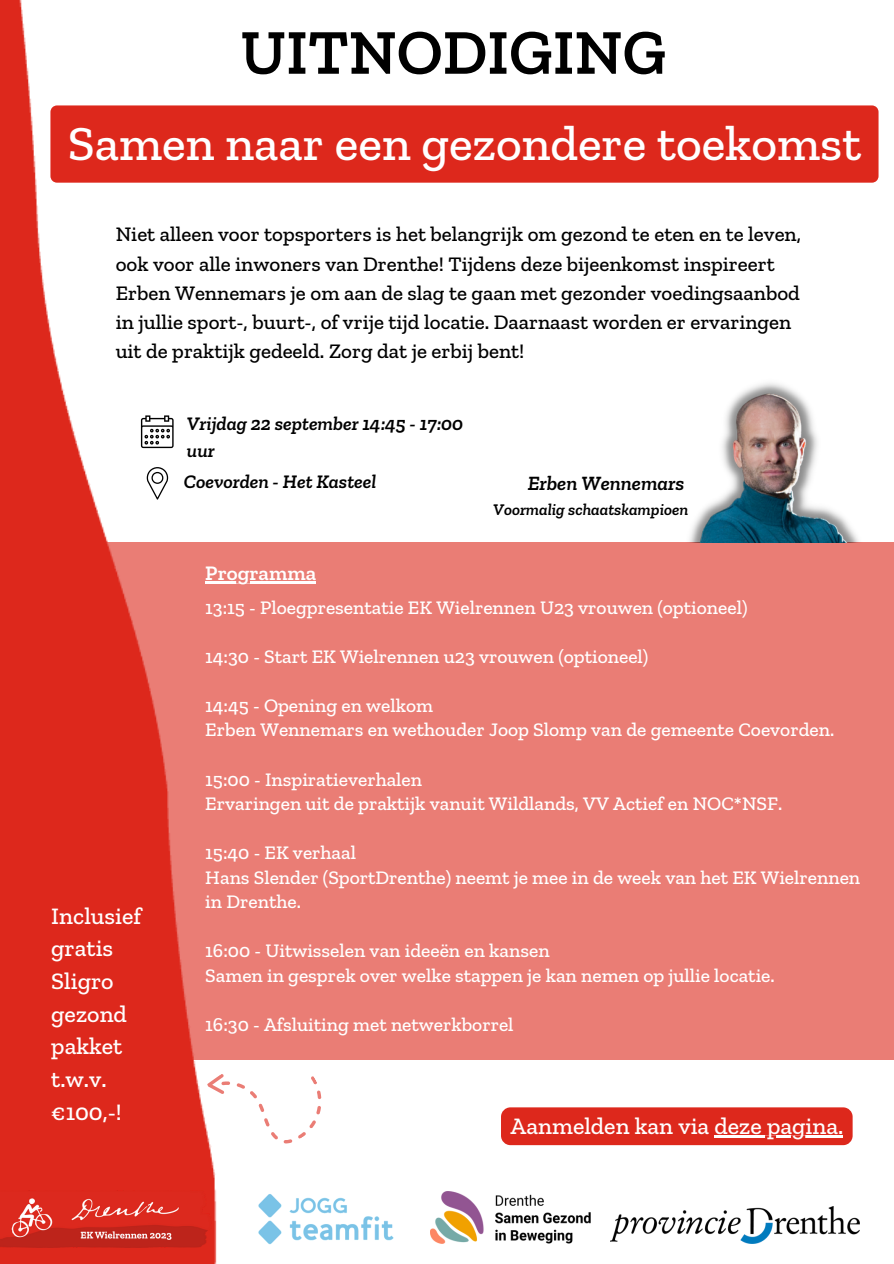
<style>
.page{position:relative;width:894px;height:1264px;background:#fff}
.page>*{position:absolute;margin:0;border:0;box-sizing:border-box;transform-origin:0 0}
.t1{font:600 63.75px "Zilla Slab";color:#000}
.t2{font:500 49.65px "Zilla Slab";color:#fff}
.t3{font:500 24px/32.7px "Zilla Slab";color:#fff}
.t4{font:500 21px/29.2px "Zilla Slab";color:#000}
.t5{font:600 21px "Zilla Slab";color:#fff}
.t6{font:italic 600 20.7px "Zilla Slab";color:#000}
.t7{font:500 19.5px/24.5px "Zilla Slab";color:#fff}
.t8{font:italic 600 19.5px/27px "Zilla Slab";color:#000}
.t9{font:italic 600 16.65px "Zilla Slab";color:#000}
</style>
<div class="page">
<img style="left:0;top:0;width:879px;height:1263px">
<img style="left:430px;top:1191px;width:160px;height:52px">
<img style="left:610px;top:1206px;width:249px;height:37px">
<img style="left:240px;top:1181px;width:171px;height:75px">
<svg style="left:0;top:542px;width:893px;height:518px;background:#e76d65"></svg>
<img style="left:684px;top:377px;width:179px;height:165px">
<svg style="left:141px;top:415px;width:32px;height:33px"></svg>
<svg style="left:147px;top:467px;width:21px;height:32px"></svg>
<svg style="left:206px;top:1042px;width:131px;height:117px"></svg>
<img style="left:0;top:1190px;width:212px;height:57px">
<hr style="left:205px;top:581px;width:111px;height:2px;background:#fff">
<div style="left:50px;top:105px;width:828px;height:78px;background:#dd281c"></div>
<div style="left:501px;top:1107px;width:351px;height:38px;background:#dd281c;border-radius:9px"></div>
<hr style="left:714px;top:1135px;width:129px;height:3px;background:#fff">
<p class="t1" style="left:240px;top:14px;width:427px">UITNODIGING</p>
<p class="t2" style="left:68px;top:113px;width:794px">Samen naar een gezondere toekomst</p>
<p class="t4" style="left:116px;top:219px;width:686px">Niet alleen voor topsporters is het belangrijk om gezond te eten en te leven, ook voor alle inwoners van Drenthe! Tijdens deze bijeenkomst inspireert Erben Wennemars je om aan de slag te gaan met gezonder voedingsaanbod in jullie sport-, buurt-, of vrije tijd locatie. Daarnaast worden er ervaringen uit de praktijk gedeeld. Zorg dat je erbij bent!</p>
<p class="t3" style="left:51px;top:899px;width:91px">Inclusief gratis<br>Sligro gezond pakket t.w.v. €100,-!</p>
<p class="t8" style="left:187px;top:409px;width:278px">Vrijdag 22 september 14:45 - 17:00 uur</p>
<p class="t8" style="left:184px;top:468px;width:194px">Coevorden - Het Kasteel</p>
<p class="t6" style="left:527px;top:471px;width:158px">Erben Wennemars</p>
<p class="t9" style="left:493px;top:499px;width:196px">Voormalig schaatskampioen</p>
<p class="t5" style="left:205px;top:560px;width:112px">Programma</p>
<p class="t7" style="left:205px;top:595px;width:543px">13:15 - Ploegpresentatie EK Wielrennen U23 vrouwen (optioneel)</p>
<p class="t7" style="left:205px;top:644px;width:444px">14:30 - Start EK Wielrennen u23 vrouwen (optioneel)</p>
<p class="t7" style="left:205px;top:693px;width:229px">14:45 - Opening en welkom</p>
<p class="t7" style="left:205px;top:717px;width:630px">Erben Wennemars en wethouder Joop Slomp van de gemeente Coevorden.</p>
<p class="t7" style="left:205px;top:766px;width:218px">15:00 - Inspiratieverhalen</p>
<p class="t7" style="left:205px;top:791px;width:578px">Ervaringen uit de praktijk vanuit Wildlands, VV Actief en NOC*NSF.</p>
<p class="t7" style="left:205px;top:840px;width:152px">15:40 - EK verhaal</p>
<p class="t7" style="left:205px;top:864px;width:656px">Hans Slender (SportDrenthe) neemt je mee in de week van het EK Wielrennen in Drenthe.</p>
<p class="t7" style="left:205px;top:938px;width:346px">16:00 - Uitwisselen van ideeën en kansen</p>
<p class="t7" style="left:205px;top:962px;width:570px">Samen in gesprek over welke stappen je kan nemen op jullie locatie.</p>
<p class="t7" style="left:205px;top:1011px;width:310px">16:30 - Afsluiting met netwerkborrel</p>
<p class="t3" style="left:510px;top:1108px;width:334px">Aanmelden kan via deze pagina.</p>
</div>
